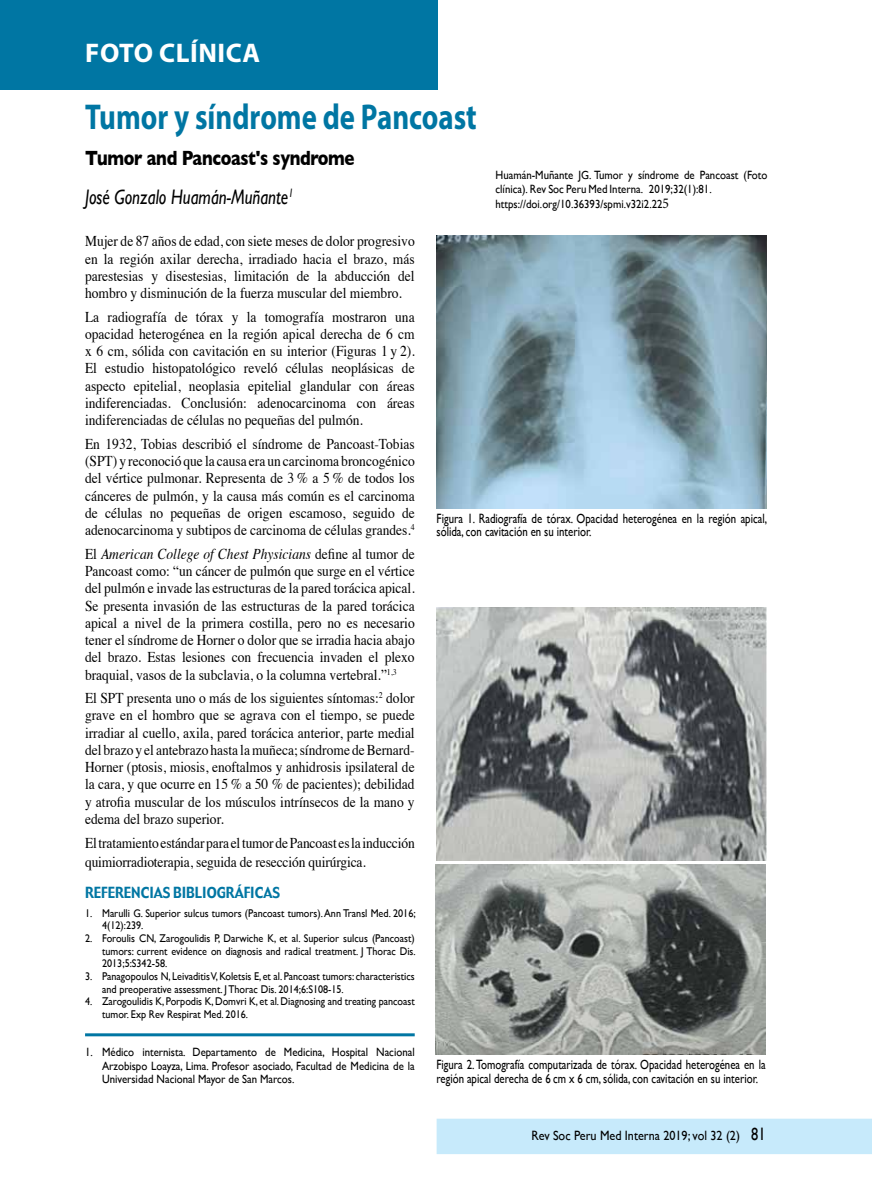
<style>
.page{position:relative;width:872px;height:1191px;background:#fff}
.page>*{position:absolute;margin:0;border:0;box-sizing:border-box;transform-origin:0 0}
.t1{font:700 36px "Myriad Pro";color:#0076a3;scale:.8 1}
.t2{font:700 27px "Myriad Pro";letter-spacing:.02em;color:#fff}
.t3{font:italic 21px "Gill Sans";color:#000;scale:.8 1}
.t4{font:700 21px "Gill Sans";letter-spacing:-.02em;color:#000;scale:.8 1}
.t5{font:15px/17.2px "Times";color:#000;text-align:justify;scale:.9 1}
.t6{font:15px "Gadget";color:#0076a3;scale:.9 1}
.t7{font:13.5px/13.5px "Gill Sans";color:#000;scale:.8 1}
.t8{font:13.5px "Gill Sans";color:#000;scale:.9 1}
.t9{font:12px/13.5px "Gill Sans";color:#000;scale:.9 1}
.t10{font:11.25px/12.6px "Gill Sans";color:#000;scale:.9 1}
.s1{font-family:"Minion Pro";font-size:15px}
.s2{font-style:italic}
.s3{font-size:18px}
</style>
<div class="page">
<div style="left:436px;top:1118px;width:436px;height:36px;background:#c7eafb"></div>
<img style="left:436px;top:235px;width:330px;height:273px">
<img style="left:436px;top:607px;width:330px;height:254px">
<img style="left:436px;top:864px;width:330px;height:190px">
<hr style="left:85px;top:1033px;width:330px;height:3px;background:#0076a3">
<div style="left:0;top:0;width:438px;height:89px;background:#0076a3"></div>
<h2 class="t2" style="left:85px;top:35px;width:176px">FOTO ClÍNICA</h2>
<h1 class="t1" style="left:85px;top:93px;width:491px">Tumor y síndrome de Pancoast</h1>
<h3 class="t4" style="left:85px;top:141px;width:338px">Tumor and Pancoast's syndrome</h3>
<h3 class="t3" style="left:85px;top:185px;width:262px">José Gonzalo Huamán-Muñante<sup>1</sup></h3>
<p class="t9" style="left:495px;top:168px;width:304px">Huamán-Muñante JG. Tumor y síndrome de Pancoast (Foto clínica). Rev Soc Peru Med Interna. 2019;32(1):81.</p>
<p class="t9" style="left:495px;top:197px;width:194px">https://doi.org/10.36393/spmi.v32i2.22<span class="s1">5</span></p>
<p class="t5" style="left:85px;top:231px;width:368px">Mujer de 87 años de edad, con siete meses de dolor progresivo en la región axilar derecha, irradiado hacia el brazo, más parestesias y disestesias, limitación de la abducción del hombro y disminución de la fuerza muscular del miembro.</p>
<p class="t5" style="left:85px;top:307px;width:368px">La radiografía de tórax y la tomografía mostraron una opacidad heterogénea en la región apical derecha de 6 cm x 6 cm, sólida con cavitación en su interior (Figuras 1 y 2).<br>El estudio histopatológico reveló células neoplásicas de aspecto epitelial, neoplasia epitelial glandular con áreas indiferenciadas. Conclusión: adenocarcinoma con áreas indiferenciadas de células no pequeñas del pulmón.</p>
<p class="t5" style="left:85px;top:434px;width:368px">En 1932, Tobias describió el síndrome de Pancoast-Tobias (SPT) y reconoció que la causa era un carcinoma broncogénico del vértice pulmonar. Representa de 3 % a 5 % de todos los cánceres de pulmón, y la causa más común es el carcinoma de células no pequeñas de origen escamoso, seguido de adenocarcinoma y subtipos de carcinoma de células grandes.<sup>4</sup></p>
<p class="t5" style="left:85px;top:544px;width:368px">El <span class="s2">American College of Chest Physicians</span> define al tumor de Pancoast como: “un cáncer de pulmón que surge en el vértice del pulmón e invade las estructuras de la pared torácica apical.<br>Se presenta invasión de las estructuras de la pared torácica apical a nivel de la primera costilla, pero no es necesario tener el síndrome de Horner o dolor que se irradia hacia abajo del brazo. Estas lesiones con frecuencia invaden el plexo braquial, vasos de la subclavia, o la columna vertebral.”<sup>1,3</sup></p>
<p class="t5" style="left:85px;top:688px;width:368px">El SPT presenta uno o más de los siguientes síntomas:<sup>2</sup> dolor grave en el hombro que se agrava con el tiempo, se puede irradiar al cuello, axila, pared torácica anterior, parte medial del brazo y el antebrazo hasta la muñeca; síndrome de Bernard-Horner (ptosis, miosis, enoftalmos y anhidrosis ipsilateral de la cara, y que ocurre en 15 % a 50 % de pacientes); debilidad y atrofia muscular de los músculos intrínsecos de la mano y edema del brazo superior.</p>
<p class="t5" style="left:85px;top:831px;width:368px;line-height:19.5px">El tratamiento estándar para el tumor de Pancoast es la inducción quimiorradioterapia, seguida de resección quirúrgica.</p>
<p class="t6" style="left:85px;top:882px;width:218px">REFERENCIAS BIBLIOGRÁFICAS</p>
<p class="t10" style="left:102px;top:906px;width:350px;text-indent:-17px">1. Marulli G. Superior sulcus tumors (Pancoast tumors). Ann Transl Med. 2016;<br>4(12):239.</p>
<p class="t10" style="left:102px;top:932px;width:350px;text-align:justify;text-indent:-17px">2. Foroulis CN, Zarogoulidis P, Darwiche K, et al. Superior sulcus (Pancoast) tumors: current evidence on diagnosis and radical treatment. J Thorac Dis.<br>2013;5:S342-58.</p>
<p class="t10" style="left:102px;top:969px;width:349px;text-indent:-17px">3. Panagopoulos N, Leivaditis V, Koletsis E, et al. Pancoast tumors: characteristics and preoperative assessment. J Thorac Dis. 2014;6:S108-15.</p>
<p class="t10" style="left:102px;top:995px;width:349px;text-indent:-17px">4. Zarogoulidis K, Porpodis K, Domvri K, et al. Diagnosing and treating pancoast tumor. Exp Rev Respirat Med. 2016.</p>
<p class="t7" style="left:436px;top:511px;width:414px">Figura 1. Radiografía de tórax. Opacidad heterogénea en la región apical, sólida, con cavitación en su interior.</p>
<p class="t9" style="left:102px;top:1045px;width:349px;text-align:justify;text-indent:-17px">1. Médico internista. Departamento de Medicina, Hospital Nacional Arzobispo Loayza, Lima. Profesor asociado, Facultad de Medicina de la Universidad Nacional Mayor de San Marcos.</p>
<p class="t7" style="left:436px;top:1057px;width:413px">Figura 2. Tomografía computarizada de tórax. Opacidad heterogénea en la región apical derecha de 6 cm x 6 cm, sólida, con cavitación en su interior.</p>
<p class="t8" style="left:531px;top:1127px;width:262px">Rev Soc Peru Med Interna 2019; vol 32 (2) <span class="s3">81</span></p>
</div>
